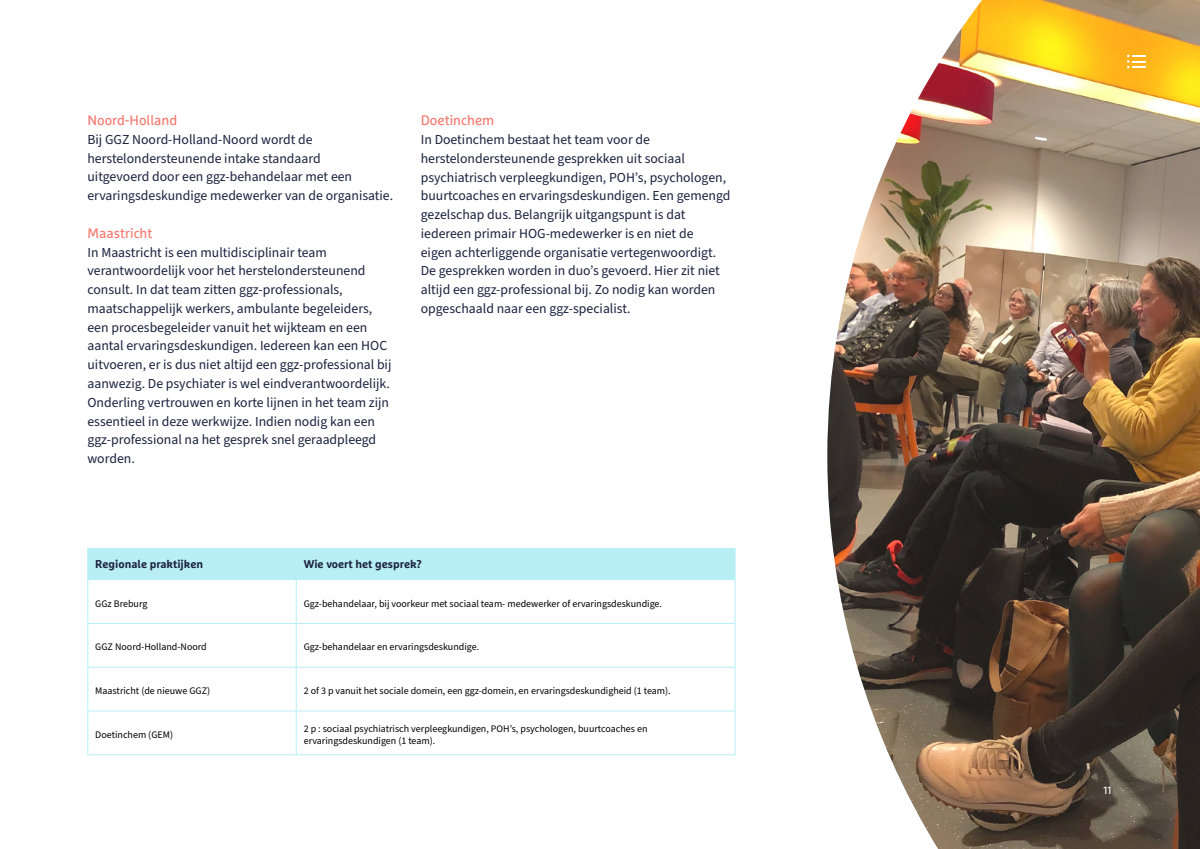
<style>
.page{position:relative;width:1200px;height:849px;background:#fff}
.page>*{position:absolute;margin:0;border:0;box-sizing:border-box;transform-origin:0 0}
.t1{font:13.75px/18.8px "Source Sans Pro";color:#1b213e}
.t2{font:13.75px "Marselis Pro";color:#f7796f}
.t3{font:700 11.25px "Marselis Pro";color:#1b213e}
.t4{font:10.62px "Marselis Pro";color:#fff}
.t5{font:10px/12px "Source Sans Pro";color:#000}
</style>
<div class="page">
<img style="left:827px;top:0;width:373px;height:848px">
<svg style="left:1127px;top:55px;width:19px;height:13px"></svg>
<div style="left:89px;top:549px;width:646px;height:30px;background:#b8eff5"></div>
<hr style="left:88px;top:548px;width:208px;height:1px;background:#b8eff5">
<hr style="left:88px;top:548px;width:1px;height:31px;background:#b8eff5">
<hr style="left:296px;top:548px;width:439px;height:1px;background:#b8eff5">
<hr style="left:296px;top:548px;width:1px;height:31px;background:#b8eff5">
<hr style="left:735px;top:548px;width:1px;height:31px;background:#b8eff5">
<hr style="left:88px;top:579px;width:208px;height:1px;background:#b8eff5">
<hr style="left:296px;top:579px;width:439px;height:1px;background:#b8eff5">
<hr style="left:88px;top:579px;width:1px;height:43px;background:#b8eff5">
<hr style="left:296px;top:579px;width:1px;height:43px;background:#b8eff5">
<hr style="left:735px;top:579px;width:1px;height:43px;background:#b8eff5">
<hr style="left:88px;top:622px;width:208px;height:1px;background:#b8eff5">
<hr style="left:88px;top:623px;width:1px;height:43px;background:#b8eff5">
<hr style="left:296px;top:622px;width:439px;height:1px;background:#b8eff5">
<hr style="left:296px;top:623px;width:1px;height:43px;background:#b8eff5">
<hr style="left:735px;top:623px;width:1px;height:43px;background:#b8eff5">
<hr style="left:88px;top:666px;width:208px;height:1px;background:#b8eff5">
<hr style="left:88px;top:667px;width:1px;height:43px;background:#b8eff5">
<hr style="left:296px;top:666px;width:439px;height:1px;background:#b8eff5">
<hr style="left:296px;top:667px;width:1px;height:43px;background:#b8eff5">
<hr style="left:735px;top:667px;width:1px;height:43px;background:#b8eff5">
<hr style="left:88px;top:710px;width:208px;height:1px;background:#b8eff5">
<hr style="left:88px;top:711px;width:1px;height:43px;background:#b8eff5">
<hr style="left:296px;top:710px;width:439px;height:1px;background:#b8eff5">
<hr style="left:296px;top:711px;width:1px;height:43px;background:#b8eff5">
<hr style="left:735px;top:711px;width:1px;height:43px;background:#b8eff5">
<hr style="left:88px;top:754px;width:208px;height:1px;background:#b8eff5">
<hr style="left:296px;top:754px;width:439px;height:1px;background:#b8eff5">
<p class="t2" style="left:88px;top:112px;width:91px">Noord-Holland</p>
<p class="t1" style="left:88px;top:130px;width:307px">Bij GGZ Noord-Holland-Noord wordt de herstelondersteunende intake standaard<br>uitgevoerd door een ggz-behandelaar met een ervaringsdeskundige medewerker van de organisatie.</p>
<p class="t2" style="left:88px;top:224px;width:67px">Maastricht</p>
<p class="t1" style="left:88px;top:243px;width:305px">In Maastricht is een multidisciplinair team verantwoordelijk voor het herstelondersteunend consult. In dat team zitten ggz-professionals, maatschappelijk werkers, ambulante begeleiders, een procesbegeleider vanuit het wijkteam en een aantal ervaringsdeskundigen. Iedereen kan een HOC uitvoeren, er is dus niet altijd een ggz-professional bij aanwezig. De psychiater is wel eindverantwoordelijk.<br>Onderling vertrouwen en korte lijnen in het team zijn essentieel in deze werkwijze. Indien nodig kan een ggz-professional na het gesprek snel geraadpleegd worden.</p>
<p class="t2" style="left:421px;top:112px;width:75px">Doetinchem</p>
<p class="t1" style="left:421px;top:130px;width:311px">In Doetinchem bestaat het team voor de herstelondersteunende gesprekken uit sociaal psychiatrisch verpleegkundigen, POH’s, psychologen, buurtcoaches en ervaringsdeskundigen. Een gemengd gezelschap dus. Belangrijk uitgangspunt is dat iedereen primair HOG-medewerker is en niet de<br>eigen achterliggende organisatie vertegenwoordigt.<br>De gesprekken worden in duo’s gevoerd. Hier zit niet altijd een ggz-professional bij. Zo nodig kan worden opgeschaald naar een ggz-specialist.</p>
<p class="t3" style="left:95px;top:556px;width:109px">Regionale praktijken</p>
<p class="t3" style="left:304px;top:556px;width:120px">Wie voert het gesprek?</p>
<p class="t5" style="left:95px;top:597px;width:54px">GGz Breburg</p>
<p class="t5" style="left:304px;top:597px;width:360px">Ggz-behandelaar, bij voorkeur met sociaal team- medewerker of ervaringsdeskundige.</p>
<p class="t5" style="left:95px;top:641px;width:113px">GGZ Noord-Holland-Noord</p>
<p class="t5" style="left:304px;top:641px;width:177px">Ggz-behandelaar en ervaringsdeskundige.</p>
<p class="t5" style="left:95px;top:685px;width:116px">Maastricht (de nieuwe GGZ)</p>
<p class="t5" style="left:304px;top:685px;width:369px">2 of 3 p vanuit het sociale domein, een ggz-domein, en ervaringsdeskundigheid (1 team).</p>
<p class="t5" style="left:95px;top:728px;width:79px">Doetinchem (GEM)</p>
<p class="t5" style="left:304px;top:722px;width:345px">2 p : sociaal psychiatrisch verpleegkundigen, POH’s, psychologen, buurtcoaches en ervaringsdeskundigen (1 team).</p>
<p class="t4" style="left:1104px;top:783px;width:9px">11</p>
</div>
